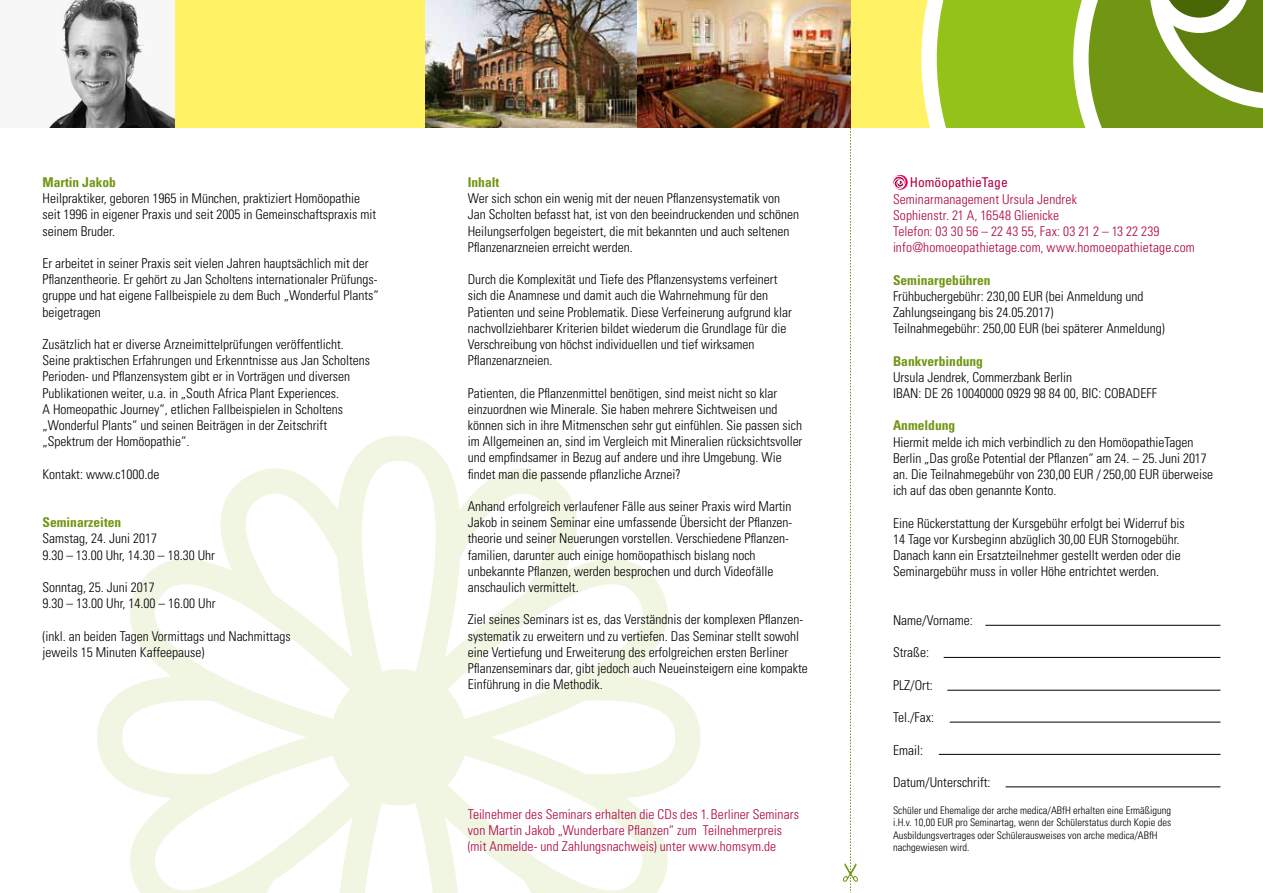
<style>
.page{position:relative;width:1263px;height:893px;background:#fff}
.page>*{position:absolute;margin:0;border:0;box-sizing:border-box;transform-origin:0 0}
.t1{font:300 condensed 13.5px/16.2px "Univers";color:#000}
.t2{font:300 condensed 13.5px/16.2px "Univers";letter-spacing:.01em;color:#b00044}
.t3{font:700 condensed 13.5px "Univers";color:#719613}
.t4{font:condensed 13.5px "Univers";color:#b00044}
.t5{font:300 condensed 10.5px/12.6px "Univers";color:#000}
</style>
<div class="page">
<svg style="left:97px;top:436px;width:603px;height:457px"></svg>
<svg style="left:921px;top:0;width:342px;height:128px"></svg>
<svg style="left:843px;top:128px;width:15px;height:765px"></svg>
<svg style="left:893px;top:175px;width:15px;height:15px"></svg>
<svg style="left:893px;top:176px;width:12px;height:12px"></svg>
<div style="left:892px;top:176px;width:13px;height:13px;border:1px solid #fff;border-radius:50%"></div>
<div style="left:894px;top:179px;width:10px;height:10px;border:1px solid #fff;border-radius:50%"></div>
<div style="left:897px;top:180px;width:7px;height:7px;border:1px solid #fff;border-radius:50%"></div>
<svg style="left:898px;top:180px;width:4px;height:5px"></svg>
<hr style="left:944px;top:657px;width:276px;height:1px;background:#000">
<hr style="left:947px;top:690px;width:273px;height:1px;background:#000">
<hr style="left:950px;top:722px;width:270px;height:1px;background:#000">
<hr style="left:939px;top:754px;width:281px;height:1px;background:#000">
<hr style="left:1005px;top:787px;width:215px;height:1px;background:#000">
<hr style="left:985px;top:625px;width:235px;height:1px;background:#000">
<div style="left:0;top:0;width:914px;height:128px;background:#fff264"></div>
<img style="left:425px;top:0;width:425px;height:128px">
<img style="left:0;top:0;width:174px;height:128px">
<p class="t3" style="left:43px;top:174px;width:75px">Martin Jakob</p>
<p class="t1" style="left:43px;top:190px;width:335px">Heilpraktiker, geboren 1965 in München, praktiziert Homöopathie seit 1996 in eigener Praxis und seit 2005 in Gemeinschaftspraxis mit seinem Bruder.</p>
<p class="t1" style="left:43px;top:255px;width:338px">Er arbeitet in seiner Praxis seit vielen Jahren hauptsächlich mit der Pflanzentheorie. Er gehört zu Jan Scholtens internationaler Prüfungs&shy;gruppe und hat eigene Fallbeispiele zu dem Buch „Wonderful Plants“ beigetragen</p>
<p class="t1" style="left:43px;top:336px;width:329px">Zusätzlich hat er diverse Arzneimittelprüfungen veröffentlicht.<br>Seine praktischen Erfahrungen und Erkenntnisse aus Jan Scholtens Perioden- und Pflanzensystem gibt er in Vorträgen und diversen Publikationen weiter, u.a. in „South Africa Plant Experiences.<br>A Homeopathic Journey“, etlichen Fallbeispielen in Scholtens „Wonderful Plants“ und seinen Beiträgen in der Zeitschrift „Spektrum der Homöopathie“.</p>
<p class="t1" style="left:43px;top:465px;width:119px">Kontakt: www.c1000.de</p>
<p class="t3" style="left:43px;top:514px;width:80px">Seminarzeiten</p>
<p class="t1" style="left:43px;top:530px;width:174px">Samstag, 24. Juni 2017<br>9.30 – 13.00 Uhr, 14.30 – 18.30 Uhr</p>
<p class="t1" style="left:43px;top:579px;width:174px">Sonntag, 25. Juni 2017<br>9.30 – 13.00 Uhr, 14.00 – 16.00 Uhr</p>
<p class="t1" style="left:43px;top:627px;width:250px">(inkl. an beiden Tagen Vormittags und Nachmittags jeweils 15 Minuten Kaffeepause)</p>
<p class="t3" style="left:468px;top:174px;width:33px">Inhalt</p>
<p class="t1" style="left:468px;top:190px;width:333px">Wer sich schon ein wenig mit der neuen Pflanzensystematik von Jan Scholten befasst hat, ist von den beeindruckenden und schönen Heilungserfolgen begeistert, die mit bekannten und auch seltenen Pflanzenarzneien erreicht werden.</p>
<p class="t1" style="left:468px;top:271px;width:326px">Durch die Komplexität und Tiefe des Pflanzensystems verfeinert sich die Anamnese und damit auch die Wahrnehmung für den Patienten und seine Problematik. Diese Verfeinerung aufgrund klar nachvollziehbarer Kriterien bildet wiederum die Grundlage für die Verschreibung von höchst individuellen und tief wirksamen Pflanzenarzneien.</p>
<p class="t1" style="left:468px;top:384px;width:336px">Patienten, die Pflanzenmittel benötigen, sind meist nicht so klar einzuordnen wie Minerale. Sie haben mehrere Sichtweisen und können sich in ihre Mitmenschen sehr gut einfühlen. Sie passen sich im Allgemeinen an, sind im Vergleich mit Mineralien rücksichtsvoller und empfindsamer in Bezug auf andere und ihre Umgebung. Wie findet man die passende pflanzliche Arznei?</p>
<p class="t1" style="left:468px;top:498px;width:325px">Anhand erfolgreich verlaufener Fälle aus seiner Praxis wird Martin Jakob in seinem Seminar eine umfassende Übersicht der Pflanzen&shy;theorie und seiner Neuerungen vorstellen. Verschiedene Pflanzen&shy;familien, darunter auch einige homöopathisch bislang noch unbekannte Pflanzen, werden besprochen und durch Videofälle anschaulich vermittelt.</p>
<p class="t1" style="left:468px;top:611px;width:341px">Ziel seines Seminars ist es, das Verständnis der komplexen Pflanzen&shy;systematik zu erweitern und zu vertiefen. Das Seminar stellt sowohl eine Vertiefung und Erweiterung des erfolgreichen ersten Berliner Pflanzenseminars dar, gibt jedoch auch Neueinsteigern eine kompakte Einführung in die Methodik.</p>
<p class="t2" style="left:468px;top:806px;width:333px">Teilnehmer des Seminars erhalten die CDs des 1. Berliner Seminars von Martin Jakob „Wunderbare Pflanzen“ zum Teilnehmerpreis (mit Anmelde- und Zahlungsnachweis) unter www.homsym.de</p>
<p class="t4" style="left:910px;top:174px;width:99px">HomöopathieTage</p>
<p class="t2" style="left:893px;top:191px;width:303px">Seminarmanagement Ursula Jendrek<br>Sophienstr. 21 A, 16548 Glienicke<br>Telefon: 03 30 56 – 22 43 55, Fax: 03 21 2 – 13 22 239 info@homoeopathietage.com, www.homoeopathietage.com</p>
<p class="t3" style="left:893px;top:272px;width:99px">Seminargebühren</p>
<p class="t1" style="left:893px;top:288px;width:273px">Frühbuchergebühr: 230,00 EUR (bei Anmeldung und<br>Zahlungseingang bis 24.05.2017)<br>Teilnahmegebühr: 250,00 EUR (bei späterer Anmeldung)</p>
<p class="t3" style="left:893px;top:353px;width:91px">Bankverbindung</p>
<p class="t1" style="left:893px;top:369px;width:265px">Ursula Jendrek, Commerzbank Berlin<br>IBAN: DE 26 10040000 0929 98 84 00, BIC: COBADEFF</p>
<p class="t3" style="left:893px;top:417px;width:64px">Anmeldung</p>
<p class="t1" style="left:893px;top:434px;width:322px">Hiermit melde ich mich verbindlich zu den HomöopathieTagen Berlin „Das große Potential der Pflanzen“ am 24. – 25. Juni 2017 an. Die Teilnahmegebühr von 230,00 EUR / 250,00 EUR überweise ich auf das oben genannte Konto.</p>
<p class="t1" style="left:893px;top:515px;width:293px">Eine Rückerstattung der Kursgebühr erfolgt bei Widerruf bis 14 Tage vor Kursbeginn abzüglich 30,00 EUR Stornogebühr.<br>Danach kann ein Ersatzteilnehmer gestellt werden oder die Seminargebühr muss in voller Höhe entrichtet werden.</p>
<p class="t1" style="left:893px;top:612px;width:81px">Name/Vorname:</p>
<p class="t1" style="left:893px;top:644px;width:37px">Straße:</p>
<p class="t1" style="left:893px;top:677px;width:41px">PLZ/Ort:</p>
<p class="t1" style="left:893px;top:709px;width:42px">Tel./Fax:</p>
<p class="t1" style="left:893px;top:741px;width:31px">Email:</p>
<p class="t1" style="left:893px;top:774px;width:99px">Datum/Unterschrift:</p>
<p class="t5" style="left:893px;top:803px;width:280px">Schüler und Ehemalige der arche medica/ABfH erhalten eine Ermäßigung i.H.v. 10,00 EUR pro Seminartag, wenn der Schülerstatus durch Kopie des Ausbildungsvertrages oder Schülerausweises von arche medica/ABfH nachgewiesen wird.</p>
</div>
